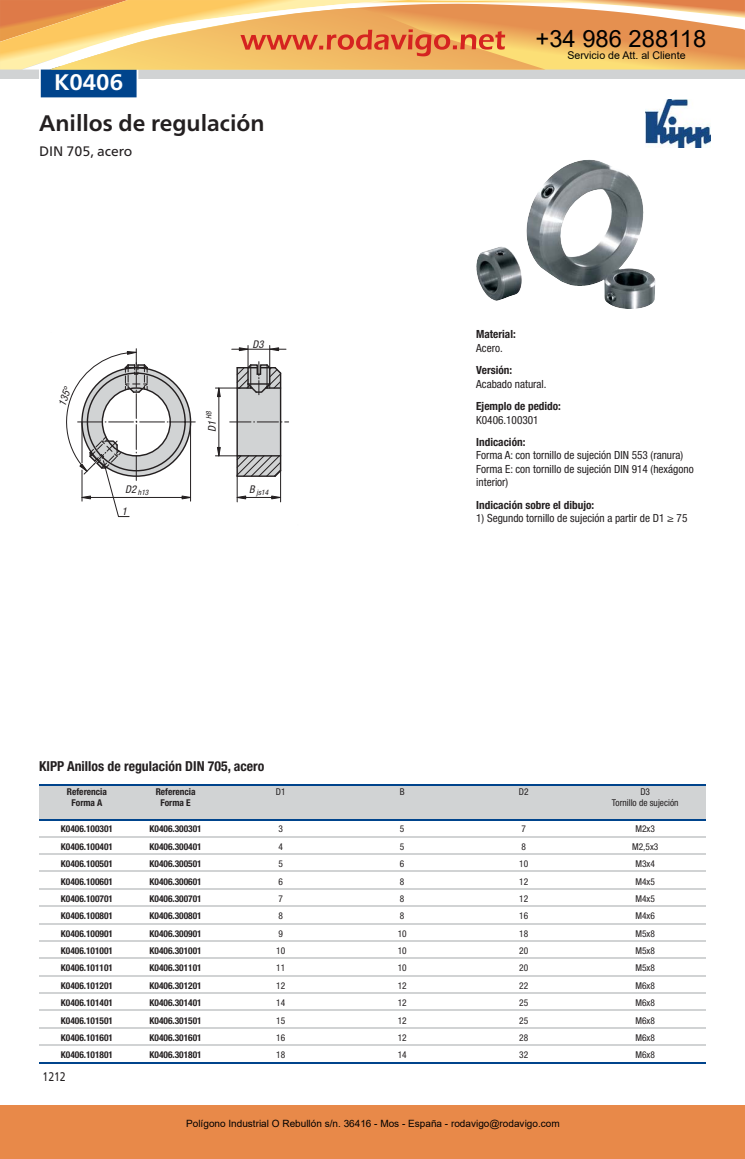
<style>
.page{position:relative;width:745px;height:1159px;background:#fff}
.page>*{position:absolute;margin:0;border:0;box-sizing:border-box;transform-origin:0 0}
.t1{font:23.75px "Arial";color:#000}
.t2{font:700 22.5px "Frutiger Neue LTW1 G";color:#231f20}
.t3{font:700 22.5px "Frutiger Neue LTW1 G";color:#fff}
.t4{font:700 condensed 13.75px "Helvetica Neue LTW1 G";color:#231f20}
.t5{font:13.75px "Frutiger Neue LTW1 G";color:#231f20}
.t6{font:12.5px "Frutiger Neue LTW1 G";color:#231f20;scale:.81 1}
.t7{font:condensed 11.25px/13.5px "Helvetica Neue LTW1 G";color:#231f20}
.t8{font:700 condensed 11.25px "Helvetica Neue LTW1 G";color:#231f20}
.t9{font:10.62px "Arial";color:#000}
.t10{font:italic condensed 10.62px "Helvetica Neue LTW1 G";color:#231f20}
.t11{font:10px "Arial";color:#000}
.t12{font:700 condensed 9.38px "Helvetica Neue LTW1 G";color:#231f20}
.t13{font:condensed 9.38px "Helvetica Neue LTW1 G";color:#231f20}
.t14{font:italic condensed 7.5px "Helvetica Neue LTW1 G";color:#231f20}
</style>
<div class="page">
<img style="left:645px;top:100px;width:65px;height:48px">
<img style="left:476px;top:160px;width:179px;height:149px">
<svg style="left:215px;top:345px;width:73px;height:157px"></svg>
<svg style="left:66px;top:349px;width:129px;height:168px"></svg>
<hr style="left:39px;top:784px;width:666px;height:2px;background:#00448c">
<div style="left:39px;top:786px;width:666px;height:34px;background:#d1d3d4"></div>
<hr style="left:39px;top:820px;width:666px;height:1px;background:#00448c">
<hr style="left:39px;top:836px;width:666px;height:1px;background:#d1d3d4">
<hr style="left:39px;top:853px;width:666px;height:1px;background:#d1d3d4">
<hr style="left:39px;top:871px;width:666px;height:1px;background:#d1d3d4">
<hr style="left:39px;top:888px;width:666px;height:1px;background:#d1d3d4">
<hr style="left:39px;top:905px;width:666px;height:2px;background:#d1d3d4">
<hr style="left:39px;top:923px;width:666px;height:1px;background:#d1d3d4">
<hr style="left:39px;top:940px;width:666px;height:1px;background:#d1d3d4">
<hr style="left:39px;top:957px;width:666px;height:2px;background:#d1d3d4">
<hr style="left:39px;top:975px;width:666px;height:1px;background:#d1d3d4">
<hr style="left:39px;top:992px;width:666px;height:1px;background:#d1d3d4">
<hr style="left:39px;top:1010px;width:666px;height:1px;background:#d1d3d4">
<hr style="left:39px;top:1027px;width:666px;height:1px;background:#d1d3d4">
<hr style="left:39px;top:1044px;width:666px;height:2px;background:#d1d3d4">
<hr style="left:39px;top:1062px;width:666px;height:1px;background:#00448c">
<div style="left:0;top:1105px;width:744px;height:54px;background:#e88949"></div>
<svg style="left:0;top:0;width:744px;height:98px"></svg>
<h1 class="t1" style="left:535px;top:22px;width:172px">+34 986 288118</h1>
<h2 class="t3" style="left:54px;top:74px;width:70px">K0406</h2>
<h2 class="t2" style="left:39px;top:115px;width:227px">Anillos de regulación</h2>
<h3 class="t5" style="left:39px;top:146px;width:95px">DIN 705, acero</h3>
<p class="t10" style="left:56px;top:404px;width:21px;rotate:-70deg">135°</p>
<p class="t10" style="left:206px;top:431px;width:22px;rotate:-90deg">D1 <sup>H8</sup></p>
<p class="t10" style="left:252px;top:338px;width:13px">D3</p>
<p class="t14" style="left:125px;top:488px;width:25px"><sup>D2</sup> h13</p>
<p class="t14" style="left:249px;top:488px;width:20px"><sup>B</sup> js14</p>
<p class="t10" style="left:122px;top:505px;width:7px">1</p>
<p class="t9" style="left:567px;top:48px;width:120px">Servicio de Att. al Cliente</p>
<p class="t8" style="left:476px;top:330px;width:41px">Material:</p>
<p class="t7" style="left:476px;top:342px;width:28px">Acero.</p>
<p class="t8" style="left:476px;top:366px;width:38px">Versión:</p>
<p class="t7" style="left:476px;top:378px;width:72px">Acabado natural.</p>
<p class="t8" style="left:476px;top:402px;width:86px">Ejemplo de pedido:</p>
<p class="t7" style="left:476px;top:414px;width:64px">K0406.100301</p>
<p class="t8" style="left:476px;top:438px;width:51px">Indicación:</p>
<p class="t7" style="left:476px;top:450px;width:219px">Forma A: con tornillo de sujeción DIN 553 (ranura)<br>Forma E: con tornillo de sujeción DIN 914 (hexágono interior)</p>
<p class="t8" style="left:476px;top:501px;width:119px">Indicación sobre el dibujo:</p>
<p class="t7" style="left:476px;top:513px;width:212px">1) Segundo tornillo de sujeción a partir de D1 ≥ 75</p>
<h3 class="t4" style="left:39px;top:761px;width:227px">KIPP Anillos de regulación DIN 705, acero</h3>
<p class="t12" style="left:67px;top:788px;width:41px">Referencia</p>
<p class="t12" style="left:155px;top:788px;width:41px">Referencia</p>
<p class="t13" style="left:276px;top:788px;width:11px">D1</p>
<p class="t13" style="left:399px;top:788px;width:6px">B</p>
<p class="t13" style="left:518px;top:788px;width:11px">D2</p>
<p class="t13" style="left:640px;top:788px;width:11px">D3</p>
<p class="t12" style="left:72px;top:799px;width:32px">Forma A</p>
<p class="t12" style="left:160px;top:799px;width:32px">Forma E</p>
<p class="t13" style="left:611px;top:799px;width:68px">Tornillo de sujeción</p>
<p class="t12" style="left:61px;top:826px;width:54px">K0406.100301</p>
<p class="t12" style="left:149px;top:826px;width:54px">K0406.300301</p>
<p class="t13" style="left:278px;top:826px;width:6px">3</p>
<p class="t13" style="left:400px;top:826px;width:6px">5</p>
<p class="t13" style="left:521px;top:826px;width:6px">7</p>
<p class="t13" style="left:635px;top:826px;width:21px">M2x3</p>
<p class="t12" style="left:61px;top:843px;width:54px">K0406.100401</p>
<p class="t12" style="left:149px;top:843px;width:54px">K0406.300401</p>
<p class="t13" style="left:278px;top:843px;width:6px">4</p>
<p class="t13" style="left:400px;top:843px;width:6px">5</p>
<p class="t13" style="left:521px;top:843px;width:6px">8</p>
<p class="t13" style="left:631px;top:843px;width:28px">M2,5x3</p>
<p class="t12" style="left:61px;top:860px;width:54px">K0406.100501</p>
<p class="t12" style="left:149px;top:860px;width:54px">K0406.300501</p>
<p class="t13" style="left:278px;top:860px;width:6px">5</p>
<p class="t13" style="left:400px;top:860px;width:6px">6</p>
<p class="t13" style="left:519px;top:860px;width:11px">10</p>
<p class="t13" style="left:635px;top:860px;width:21px">M3x4</p>
<p class="t12" style="left:61px;top:878px;width:54px">K0406.100601</p>
<p class="t12" style="left:149px;top:878px;width:54px">K0406.300601</p>
<p class="t13" style="left:278px;top:878px;width:6px">6</p>
<p class="t13" style="left:400px;top:878px;width:6px">8</p>
<p class="t13" style="left:519px;top:878px;width:11px">12</p>
<p class="t13" style="left:635px;top:878px;width:21px">M4x5</p>
<p class="t12" style="left:61px;top:895px;width:54px">K0406.100701</p>
<p class="t12" style="left:149px;top:895px;width:54px">K0406.300701</p>
<p class="t13" style="left:278px;top:895px;width:6px">7</p>
<p class="t13" style="left:400px;top:895px;width:6px">8</p>
<p class="t13" style="left:519px;top:895px;width:11px">12</p>
<p class="t13" style="left:635px;top:895px;width:21px">M4x5</p>
<p class="t12" style="left:61px;top:912px;width:54px">K0406.100801</p>
<p class="t12" style="left:149px;top:912px;width:54px">K0406.300801</p>
<p class="t13" style="left:278px;top:912px;width:6px">8</p>
<p class="t13" style="left:400px;top:912px;width:6px">8</p>
<p class="t13" style="left:519px;top:912px;width:11px">16</p>
<p class="t13" style="left:635px;top:912px;width:21px">M4x6</p>
<p class="t12" style="left:61px;top:930px;width:54px">K0406.100901</p>
<p class="t12" style="left:149px;top:930px;width:54px">K0406.300901</p>
<p class="t13" style="left:278px;top:930px;width:6px">9</p>
<p class="t13" style="left:397px;top:930px;width:10px">10</p>
<p class="t13" style="left:519px;top:930px;width:11px">18</p>
<p class="t13" style="left:635px;top:930px;width:21px">M5x8</p>
<p class="t12" style="left:61px;top:947px;width:54px">K0406.101001</p>
<p class="t12" style="left:149px;top:947px;width:54px">K0406.301001</p>
<p class="t13" style="left:276px;top:947px;width:10px">10</p>
<p class="t13" style="left:397px;top:947px;width:10px">10</p>
<p class="t13" style="left:519px;top:947px;width:11px">20</p>
<p class="t13" style="left:635px;top:947px;width:21px">M5x8</p>
<p class="t12" style="left:61px;top:965px;width:54px">K0406.101101</p>
<p class="t12" style="left:149px;top:965px;width:54px">K0406.301101</p>
<p class="t13" style="left:276px;top:965px;width:10px">11</p>
<p class="t13" style="left:397px;top:965px;width:10px">10</p>
<p class="t13" style="left:519px;top:965px;width:11px">20</p>
<p class="t13" style="left:635px;top:965px;width:21px">M5x8</p>
<p class="t12" style="left:61px;top:982px;width:54px">K0406.101201</p>
<p class="t12" style="left:149px;top:982px;width:54px">K0406.301201</p>
<p class="t13" style="left:276px;top:982px;width:10px">12</p>
<p class="t13" style="left:397px;top:982px;width:10px">12</p>
<p class="t13" style="left:519px;top:982px;width:11px">22</p>
<p class="t13" style="left:635px;top:982px;width:21px">M6x8</p>
<p class="t12" style="left:61px;top:999px;width:54px">K0406.101401</p>
<p class="t12" style="left:149px;top:999px;width:54px">K0406.301401</p>
<p class="t13" style="left:276px;top:999px;width:10px">14</p>
<p class="t13" style="left:397px;top:999px;width:10px">12</p>
<p class="t13" style="left:519px;top:999px;width:11px">25</p>
<p class="t13" style="left:635px;top:999px;width:21px">M6x8</p>
<p class="t12" style="left:61px;top:1017px;width:54px">K0406.101501</p>
<p class="t12" style="left:149px;top:1017px;width:54px">K0406.301501</p>
<p class="t13" style="left:276px;top:1017px;width:10px">15</p>
<p class="t13" style="left:397px;top:1017px;width:10px">12</p>
<p class="t13" style="left:519px;top:1017px;width:11px">25</p>
<p class="t13" style="left:635px;top:1017px;width:21px">M6x8</p>
<p class="t12" style="left:61px;top:1034px;width:54px">K0406.101601</p>
<p class="t12" style="left:149px;top:1034px;width:54px">K0406.301601</p>
<p class="t13" style="left:276px;top:1034px;width:10px">16</p>
<p class="t13" style="left:397px;top:1034px;width:10px">12</p>
<p class="t13" style="left:519px;top:1034px;width:11px">28</p>
<p class="t13" style="left:635px;top:1034px;width:21px">M6x8</p>
<p class="t12" style="left:61px;top:1051px;width:54px">K0406.101801</p>
<p class="t12" style="left:149px;top:1051px;width:54px">K0406.301801</p>
<p class="t13" style="left:276px;top:1051px;width:10px">18</p>
<p class="t13" style="left:397px;top:1051px;width:10px">14</p>
<p class="t13" style="left:519px;top:1051px;width:11px">32</p>
<p class="t13" style="left:635px;top:1051px;width:21px">M6x8</p>
<h3 class="t6" style="left:43px;top:1071px;width:30px">1212</h3>
<p class="t11" style="left:186px;top:1117px;width:375px">Polígono Industrial O Rebullón s/n. 36416 - Mos - España - rodavigo@rodavigo.com</p>
</div>
